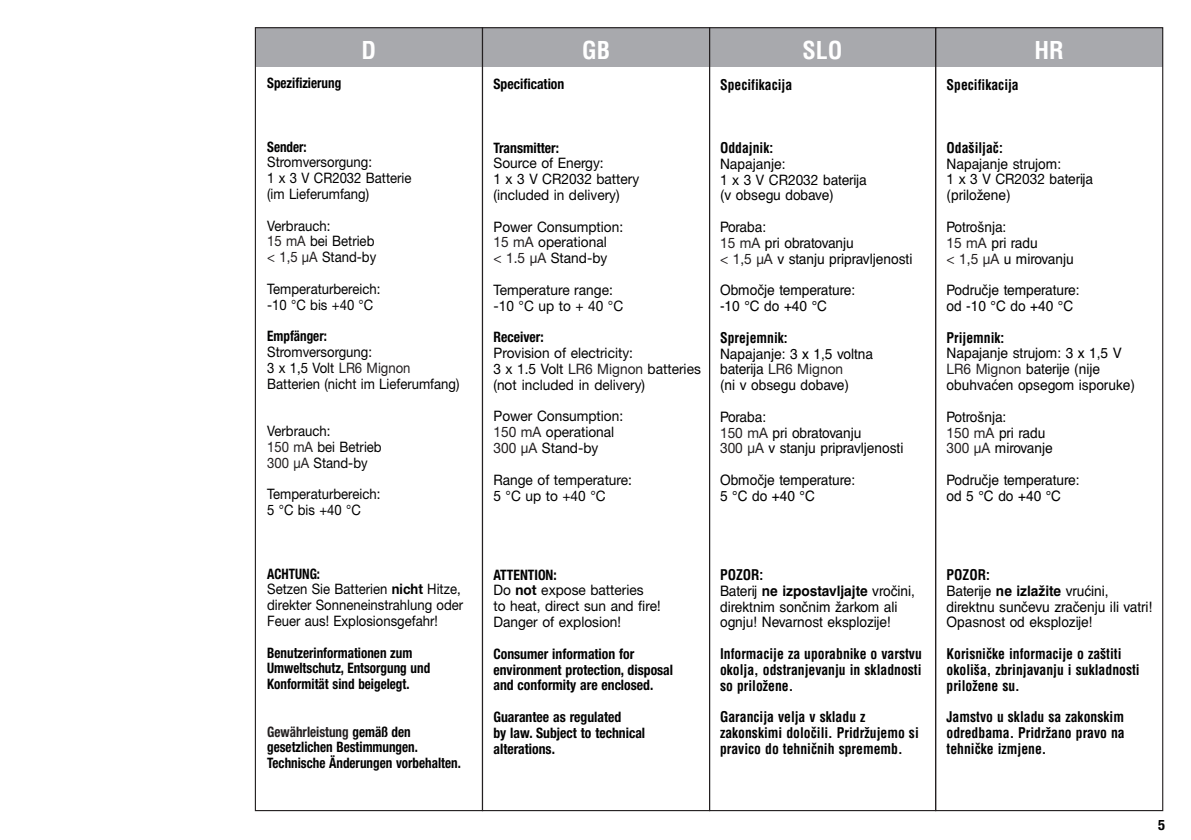
<style>
.page{position:relative;width:1191px;height:840px;background:#fff}
.page>*{position:absolute;margin:0;border:0;box-sizing:border-box;transform-origin:0 0}
.t1{font:700 condensed 24px "Helvetica";color:#fff}
.t2{font:14.4px/15.8px "Helvetica LTCE";color:#000001;scale:.95 1}
.t3{font:14.4px/15.8px "Helvetica Neue LT Pro";color:#000001;scale:.95 1}
.t4{font:700 condensed 14.4px/15.8px "Helvetica LTCE";color:#000;text-align:justify;scale:.95 1}
.t5{font:14.4px/15.8px "Helvetica Neue LT Pro";color:#000001;scale:.91 1}
.t6{font:14.4px/15.8px "Helvetica LTCE";color:#000;scale:.95 1}
.t7{font:700 condensed 14.4px/15.8px "Helvetica Neue LT Std";color:#000;scale:.91 1}
.t8{font:700 condensed 14.4px/15.8px "Helvetica Neue LT Std";color:#000;scale:.95 1}
.t9{font:14.4px/15.8px "Helvetica Neue LT Pro";color:#000;scale:.91 1}
.t10{font:700 condensed 14.4px "Helvetica LTCE";color:#000001;scale:.95 1}
.t11{font:14.4px/15.8px "Helvetica Neue LT Pro";color:#000;scale:.95 1}
.t12{font:14.4px "Helvetica Neue LT Pro";color:#231f20;scale:.95 1}
.t13{font:700 condensed 14.4px "Helvetica Neue LT Std";color:#000001;scale:.95 1}
.t14{font:700 condensed 14.4px "Helvetica Neue LT Std";color:#000001;scale:.91 1}
.t15{font:700 condensed 14.4px "Helvetica Neue LT Std";color:#000}
.s1{color:#231f20}
.s2{font-family:"Helvetica Neue";font-weight:700}
.s3{font-family:"Helvetica LTCE"}
.s4{font-family:"Helvetica Neue LT Pro";color:#231f20}
.s5{font-family:"Helvetica LTCE";color:#000001}
.s6{font-family:"Helvetica LTCE";color:#000}
.s7{font-weight:700;font-stretch:condensed}
.s8{font-weight:700}
</style>
<div class="page">
<div style="left:255px;top:28px;width:907px;height:39px;background:#a8a9ad"></div>
<div style="left:935px;top:27px;width:228px;height:783px;border:1px solid #231f20"></div>
<p class="t14" style="left:267px;top:74px;width:83px">Spezifizierung</p>
<h1 class="t1" style="left:361px;top:35px;width:16px">D</h1>
<h1 class="t1" style="left:582px;top:35px;width:30px">GB</h1>
<h1 class="t1" style="left:802px;top:35px;width:42px">SLO</h1>
<h1 class="t1" style="left:1034px;top:35px;width:31px">HR</h1>
<p class="t13" style="left:493px;top:75px;width:76px">Specification</p>
<p class="t10" style="left:946px;top:75px;width:78px">Specifikacija</p>
<p class="t10" style="left:720px;top:75px;width:78px">Specifikacija</p>
<p class="t14" style="left:267px;top:137px;width:45px">Sender:</p>
<p class="t5" style="left:267px;top:154px;width:160px">Stromversorgung:<br>1 x 3 V CR2032 Batterie (im Lieferumfang)</p>
<p class="t5" style="left:267px;top:217px;width:121px">Verbrauch:<br><span class="s1">15 mA</span> bei Betrieb <span class="s1">&lt; 1,5 µA</span> Stand-by</p>
<p class="t5" style="left:267px;top:280px;width:126px">Temperaturbereich: -10 °C bis +40 °C</p>
<p class="t14" style="left:267px;top:327px;width:67px">Empfänger:</p>
<p class="t5" style="left:267px;top:343px;width:213px">Stromversorgung:<br>3 x 1,5 Volt <span class="s1">LR6 Mignon<br></span>Batterien (nicht im Lieferumfang)</p>
<p class="t5" style="left:267px;top:422px;width:127px">Verbrauch:<br><span class="s1">150 mA</span> bei Betrieb<br><span class="s1">300 µA</span> Stand-by</p>
<p class="t5" style="left:267px;top:486px;width:126px">Temperaturbereich:<br>5 °C bis +40 °C</p>
<p class="t7" style="left:267px;top:565px;width:60px">ACHTUNG:</p>
<p class="t9" style="left:267px;top:580px;width:217px">Setzen Sie Batterien <span class="s2">nicht</span> Hitze, direkter Sonneneinstrahlung oder<br>Feuer aus! Explosionsgefahr!</p>
<p class="t7" style="left:267px;top:644px;width:181px">Benutzerinformationen zum<br>Umweltschutz, Entsorgung und<br>Konformität sind beigelegt.</p>
<p class="t7" style="left:267px;top:723px;width:214px"><span class="s1">Gewährleistung</span> gemäß den gesetzlichen Bestimmungen.<br>Technische Änderungen vorbehalten.</p>
<p class="t13" style="left:493px;top:139px;width:70px">Transmitter:</p>
<p class="t3" style="left:493px;top:155px;width:155px">Source of Energy:<br>1 x 3 V CR2032 battery (included in delivery)</p>
<p class="t3" style="left:493px;top:218px;width:138px">Power Consumption:<br><span class="s1">15 mA</span> operational<br><span class="s1">&lt; 1.5 µA</span> Stand-by</p>
<p class="t3" style="left:493px;top:281px;width:138px">Temperature range: -10 °C up to + 40 °C</p>
<p class="t13" style="left:493px;top:328px;width:54px">Receiver:</p>
<p class="t3" style="left:493px;top:345px;width:220px">Provision of electricity:<br>3 x 1.5 Volt <span class="s1">LR6 Mignon</span> batteries (not included in delivery)</p>
<p class="t3" style="left:493px;top:408px;width:138px">Power Consumption:<br><span class="s1">150 mA</span> operational<br><span class="s1">300 µA</span> Stand-by</p>
<p class="t3" style="left:493px;top:471px;width:147px">Range of temperature:<br>5 °C up to +40 °C</p>
<p class="t10" style="left:720px;top:139px;width:58px">Oddajnik:</p>
<p class="t2" style="left:720px;top:156px;width:70px">Napajanje:</p>
<p class="t3" style="left:720px;top:171px;width:156px">1 x 3 V CR2032 <span class="s3">baterija</span></p>
<p class="t2" style="left:720px;top:179px;width:121px;line-height:31.6px">(v obsegu dobave)<br>Poraba:</p>
<p class="t2" style="left:720px;top:235px;width:204px"><span class="s4">15 mA</span> pri obratovanju<br><span class="s4">&lt; 1,5 µA</span> v stanju pripravljenosti</p>
<p class="t2" style="left:720px;top:282px;width:144px">Območje temperature: -10 °C do +40 °C</p>
<p class="t10" style="left:720px;top:328px;width:73px">Sprejemnik:</p>
<p class="t2" style="left:720px;top:345px;width:163px">Napajanje: 3 x 1,5 voltna</p>
<p class="t12" style="left:720px;top:360px;width:131px"><span class="s5">baterija</span> LR6 Mignon</p>
<p class="t2" style="left:720px;top:369px;width:137px;line-height:31.6px">(ni v obsegu dobave)<br>Poraba:</p>
<p class="t2" style="left:720px;top:424px;width:194px"><span class="s4">150 mA</span> pri obratovanju<br><span class="s4">300 µA</span> v stanju pripravljenosti</p>
<p class="t2" style="left:720px;top:472px;width:144px">Območje temperature:<br>5 °C do +40 °C</p>
<p class="t10" style="left:946px;top:138px;width:61px">Odašiljač:</p>
<p class="t2" style="left:946px;top:156px;width:122px">Napajanje strujom:</p>
<p class="t3" style="left:946px;top:171px;width:156px">1 x 3 V CR2032 <span class="s3">baterija</span></p>
<p class="t2" style="left:946px;top:179px;width:69px;line-height:31.6px">(priložene)<br>Potrošnja:</p>
<p class="t2" style="left:946px;top:235px;width:135px"><span class="s4">15 mA</span> pri radu<br><span class="s4">&lt; 1,5 µA</span> u mirovanju</p>
<p class="t2" style="left:946px;top:282px;width:141px">Područje temperature: od -10 °C do +40 °C</p>
<p class="t10" style="left:946px;top:328px;width:62px">Prijemnik:</p>
<p class="t2" style="left:946px;top:345px;width:186px">Napajanje strujom: 3 x 1,5 V</p>
<p class="t12" style="left:946px;top:360px;width:163px">LR6 Mignon <span class="s5">baterije</span> <span class="s6">(nije</span></p>
<p class="t6" style="left:946px;top:377px;width:200px">obuhvaćen opsegom isporuke)</p>
<p class="t2" style="left:946px;top:408px;width:113px">Potrošnja:<br><span class="s4">150 mA</span> pri radu<br><span class="s4">300 µA</span> mirovanje</p>
<p class="t2" style="left:946px;top:472px;width:141px">Područje temperature: od 5 °C do +40 °C</p>
<p class="t8" style="left:493px;top:566px;width:68px">ATTENTION:</p>
<p class="t11" style="left:493px;top:582px;width:177px">Do <span class="s2">not</span> expose batteries<br>to heat, direct sun and fire!<br>Danger of explosion!</p>
<p class="t8" style="left:493px;top:645px;width:191px">Consumer information for environment protection, disposal and conformity are enclosed.</p>
<p class="t8" style="left:493px;top:708px;width:161px">Guarantee as regulated<br>by law. Subject to technical alterations.</p>
<p class="t6" style="left:720px;top:567px;width:207px"><span class="s7">POZOR:<br></span>Baterij <span class="s8">ne izpostavljajte</span> vročini, direktnim sončnim žarkom ali ognju! Nevarnost eksplozije!</p>
<p class="t4" style="left:720px;top:645px;width:214px">Informacije za uporabnike o varstvu okolja, odstranjevanju in skladnosti so priložene.</p>
<p class="t4" style="left:720px;top:708px;width:211px;text-align:left">Garancija velja v skladu z zakonskimi določili. Pridržujemo si pravico do tehničnih sprememb.</p>
<p class="t6" style="left:946px;top:566px;width:218px"><span class="s7">POZOR:<br></span>Baterije <span class="s8">ne izlažite</span> vrućini, direktnu sunčevu zračenju ili vatri!<br>Opasnost od eksplozije!</p>
<p class="t4" style="left:946px;top:645px;width:205px;text-align:left">Korisničke informacije o zaštiti okoliša, zbrinjavanju i sukladnosti priložene su.</p>
<p class="t4" style="left:946px;top:708px;width:189px">Jamstvo u skladu sa zakonskim odredbama. Pridržano pravo na tehničke izmjene.</p>
<p class="t15" style="left:1158px;top:815px;width:8px">5</p>
</div>
